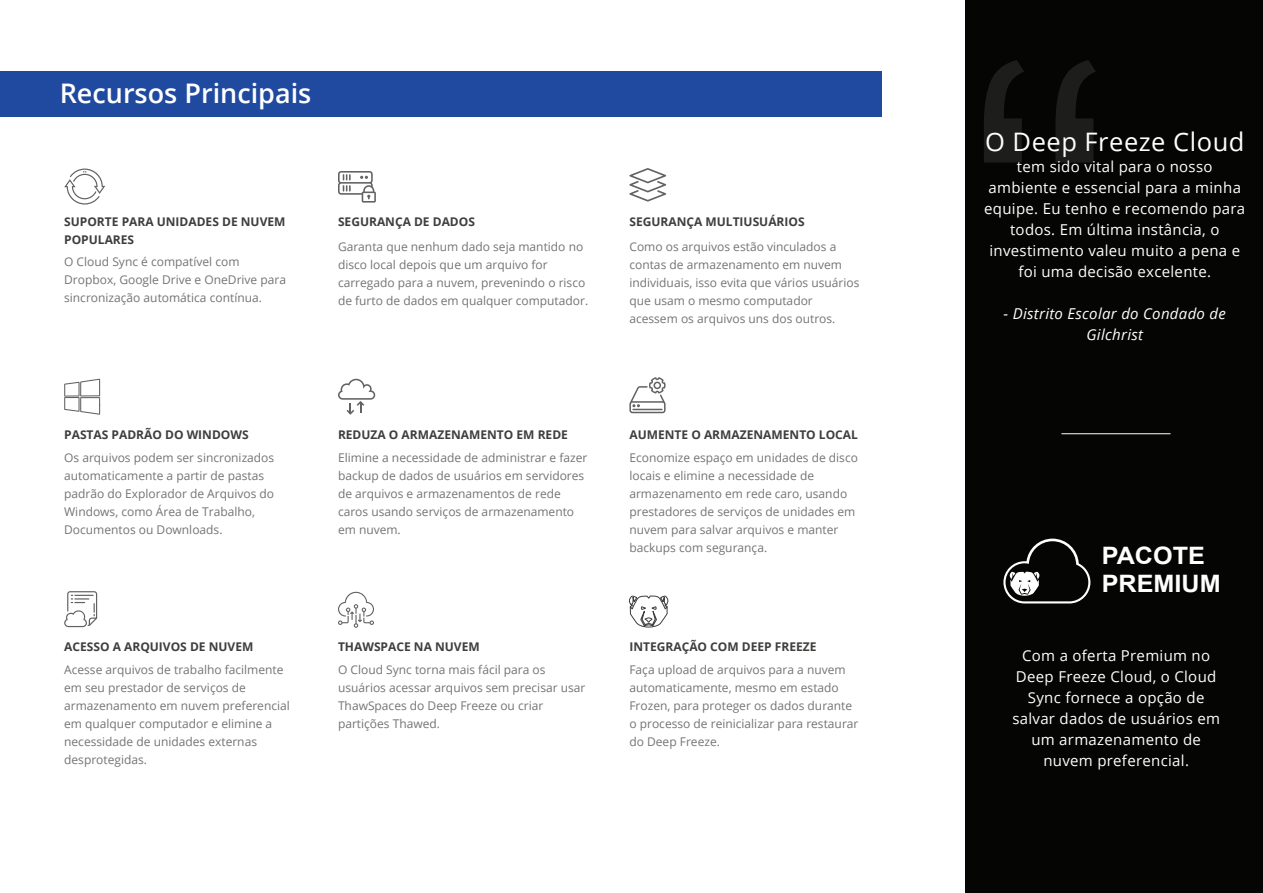
<style>
.page{position:relative;width:1263px;height:893px;background:#fff}
.page>*{position:absolute;margin:0;border:0;box-sizing:border-box;transform-origin:0 0}
.t1{font:300 450px "Oswald";color:#fff}
.t2{font:600 27px "Open Sans";color:#fff}
.t3{font:25.5px "Open Sans";letter-spacing:.02em;color:#fff}
.t4{font:700 24px/28.8px "Arial";color:#fff;scale:1.05 1}
.t5{font:15px/21px "Open Sans";letter-spacing:.02em;color:#fff;text-align:center}
.t6{font:italic 15px/21px "Open Sans";letter-spacing:.02em;color:#fff;text-align:center}
.t7{font:12px/18px "Open Sans";color:#737474}
.t8{font:700 12px/18px "Open Sans";color:#3e3e3d}
</style>
<div class="page">
<div style="left:0;top:71px;width:882px;height:45px;background:#204a9f"></div>
<div style="left:965px;top:0;width:298px;height:893px;background:#050504"></div>
<hr style="left:1061px;top:433px;width:109px;height:1px;background:#fff">
<svg style="left:1003px;top:539px;width:87px;height:64px"></svg>
<svg style="left:64px;top:169px;width:41px;height:36px"></svg>
<svg style="left:338px;top:171px;width:38px;height:32px"></svg>
<svg style="left:629px;top:168px;width:37px;height:34px"></svg>
<svg style="left:629px;top:377px;width:36px;height:36px"></svg>
<svg style="left:338px;top:379px;width:37px;height:36px"></svg>
<svg style="left:64px;top:379px;width:36px;height:36px"></svg>
<svg style="left:64px;top:591px;width:33px;height:36px"></svg>
<svg style="left:338px;top:591px;width:36px;height:37px"></svg>
<svg style="left:629px;top:595px;width:40px;height:33px"></svg>
<h2 class="t2" style="left:60px;top:75px;width:253px">Recursos Principais</h2>
<p class="t8" style="left:64px;top:213px;width:223px">SUPORTE PARA UNIDADES DE NUVEM<br>POPULARES</p>
<p class="t8" style="left:338px;top:213px;width:139px">SEGURANÇA DE DADOS</p>
<p class="t8" style="left:629px;top:213px;width:177px">SEGURANÇA MULTIUSUÁRIOS</p>
<p class="t7" style="left:338px;top:237px;width:252px">Garanta que nenhum dado seja mantido no disco local depois que um arquivo for carregado para a nuvem, prevenindo o risco de furto de dados em qualquer computador.</p>
<p class="t7" style="left:629px;top:237px;width:232px">Como os arquivos estão vinculados a contas de armazenamento em nuvem individuais, isso evita que vários usuários que usam o mesmo computador acessem os arquivos uns dos outros.</p>
<p class="t7" style="left:64px;top:252px;width:223px">O Cloud Sync é compatível com<br>Dropbox, Google Drive e OneDrive para sincronização automática contínua.</p>
<p class="t8" style="left:64px;top:425px;width:186px">PASTAS PADRÃO DO WINDOWS</p>
<p class="t8" style="left:338px;top:425px;width:231px">REDUZA O ARMAZENAMENTO EM REDE</p>
<p class="t8" style="left:629px;top:425px;width:230px">AUMENTE O ARMAZENAMENTO LOCAL</p>
<p class="t7" style="left:64px;top:448px;width:212px">Os arquivos podem ser sincronizados automaticamente a partir de pastas padrão do Explorador de Arquivos do Windows, como Área de Trabalho, Documentos ou Downloads.</p>
<p class="t7" style="left:338px;top:448px;width:251px">Elimine a necessidade de administrar e fazer backup de dados de usuários em servidores de arquivos e armazenamentos de rede caros usando serviços de armazenamento em nuvem.</p>
<p class="t7" style="left:629px;top:448px;width:230px">Economize espaço em unidades de disco locais e elimine a necessidade de armazenamento em rede caro, usando prestadores de serviços de unidades em nuvem para salvar arquivos e manter backups com segurança.</p>
<p class="t8" style="left:64px;top:637px;width:191px">ACESSO A ARQUIVOS DE NUVEM</p>
<p class="t8" style="left:338px;top:637px;width:143px">THAWSPACE NA NUVEM</p>
<p class="t8" style="left:629px;top:637px;width:189px">INTEGRAÇÃO COM DEEP FREEZE</p>
<p class="t7" style="left:64px;top:660px;width:227px">Acesse arquivos de trabalho facilmente em seu prestador de serviços de armazenamento em nuvem preferencial em qualquer computador e elimine a necessidade de unidades externas desprotegidas.</p>
<p class="t7" style="left:338px;top:660px;width:249px">O Cloud Sync torna mais fácil para os usuários acessar arquivos sem precisar usar ThawSpaces do Deep Freeze ou criar partições Thawed.</p>
<p class="t7" style="left:629px;top:660px;width:231px">Faça upload de arquivos para a nuvem automaticamente, mesmo em estado Frozen, para proteger os dados durante o processo de reinicializar para restaurar do Deep Freeze.</p>
<h1 class="t1" style="left:957px;top:-46px;width:172px">“</h1>
<h3 class="t3" style="left:985px;top:125px;width:261px">O Deep Freeze Cloud</h3>
<p class="t5" style="left:984px;top:156px;width:263px">tem sido vital para o nosso ambiente e essencial para a minha equipe. Eu tenho e recomendo para todos. Em última instância, o investimento valeu muito a pena e foi uma decisão excelente.</p>
<p class="t6" style="left:1004px;top:303px;width:224px">- Distrito Escolar do Condado de<br>Gilchrist</p>
<h3 class="t4" style="left:1102px;top:542px;width:115px">PACOTE<br>PREMIUM</h3>
<p class="t5" style="left:1012px;top:644px;width:209px">Com a oferta Premium no<br>Deep Freeze Cloud, o Cloud<br>Sync fornece a opção de salvar dados de usuários em um armazenamento de nuvem preferencial.</p>
</div>
